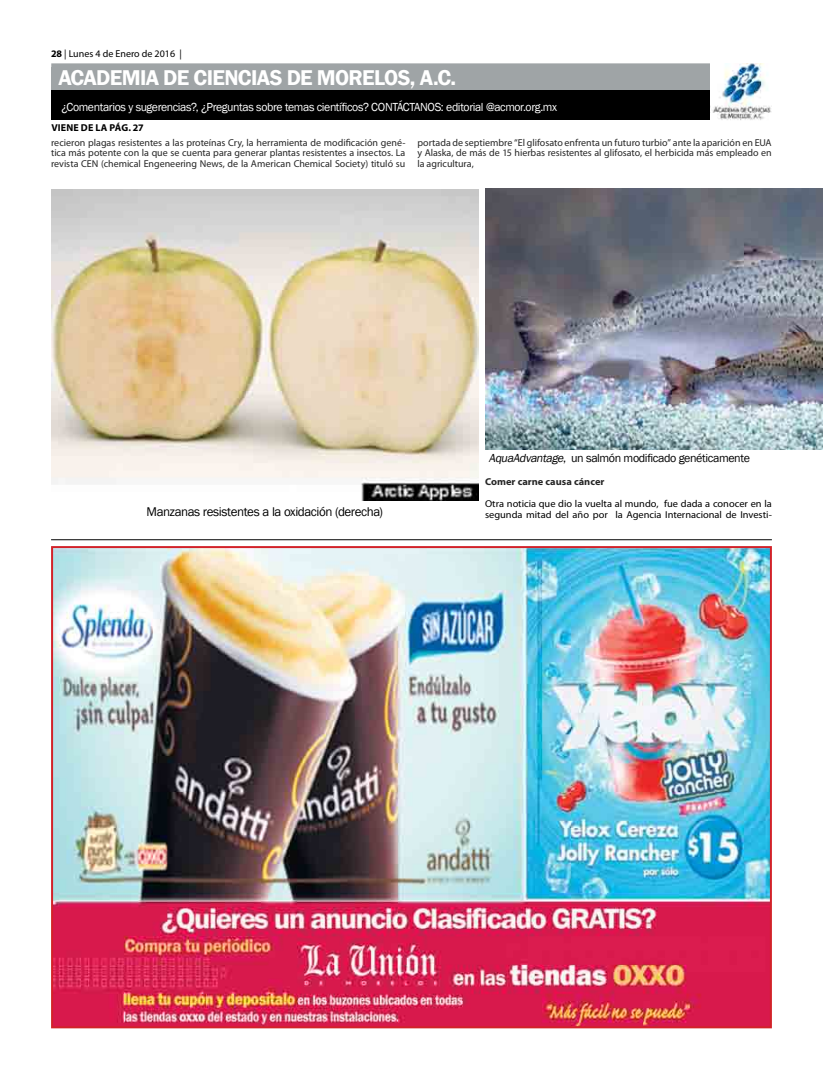
<style>
.page{position:relative;width:823px;height:1078px;background:#fff}
.page>*{position:absolute;margin:0;border:0;box-sizing:border-box;transform-origin:0 0}
.t1{font:600 22px "Franklin Gothic";letter-spacing:-.035em;color:#fff}
.t2{font:13px "Franklin Gothic";letter-spacing:-.035em;color:#000}
.t3{font:12px "Franklin Gothic";letter-spacing:-.035em;color:#fff}
.t4{font:12px "Franklin Gothic";letter-spacing:-.035em;color:#000}
.t5{font:10px/10.9px "Myriad Pro";color:#262626;text-align:justify}
.t6{font:10px/10.9px "Myriad Pro";color:#000;scale:1.04 1}
.t7{font:10px "Myriad Pro";color:#000}
.t8{font:700 10px "Myriad Pro";letter-spacing:.005em;color:#262626;scale:1.04 1}
.t9{font:700 10px "Myriad Pro";letter-spacing:.015em;color:#000}
.s1{font-weight:700}
.s2{font-style:italic}
</style>
<div class="page">
<svg style="left:51px;top:63px;width:659px;height:4px;background:#a8acae"></svg>
<img style="left:54px;top:549px;width:714px;height:476px">
<div style="left:51px;top:546px;width:720px;height:482px;border:2px solid #d22229"></div>
<div style="left:51px;top:67px;width:720px;height:24px;background:#9fa4a6"></div>
<div style="left:51px;top:91px;width:720px;height:29px;background:#000"></div>
<img style="left:710px;top:63px;width:61px;height:57px">
<hr style="left:51px;top:539px;width:720px;height:1px;background:#000">
<img style="left:51px;top:189px;width:427px;height:312px">
<img style="left:485px;top:189px;width:337px;height:260px">
<p class="t7" style="left:51px;top:48px;width:132px"><span class="s1">28</span> | Lunes 4 de Enero de 2016 |</p>
<h1 class="t1" style="left:58px;top:64px;width:399px">ACADEMIA DE CIENCIAS DE MORELOS, A.C.</h1>
<p class="t3" style="left:61px;top:99px;width:497px">¿Comentarios y sugerencias?, ¿Preguntas sobre temas científicos? CONTÁCTANOS: editorial @acmor.org.mx</p>
<p class="t5" style="left:51px;top:136px;width:355px">recieron plagas resistentes a las proteínas Cry, la herramienta de modificación gené&shy;tica más potente con la que se cuenta para generar plantas resistentes a insectos. La revista CEN (chemical Engeneering News, de la American Chemical Society) tituló su</p>
<p class="t5" style="left:417px;top:136px;width:355px">portada de septiembre “El glifosato enfrenta un futuro turbio” ante la aparición en EUA y Alaska, de más de 15 hierbas resistentes al glifosato, el herbicida más empleado en la agricultura,</p>
<p class="t9" style="left:51px;top:121px;width:94px">viene de la pág. 27</p>
<h2 class="t2" style="left:146px;top:504px;width:238px">Manzanas resistentes a la oxidación (derecha)</h2>
<p class="t4" style="left:488px;top:450px;width:262px"><span class="s2">AquaAdvantage</span>, un salmón modificado genéticamente</p>
<p class="t8" style="left:484px;top:475px;width:116px">Comer carne causa cáncer</p>
<p class="t6" style="left:484px;top:498px;width:277px">Otra noticia que dio la vuelta al mundo, fue dada a conocer en la segunda mitad del año por la Agencia Internacional de Investi-</p>
</div>
